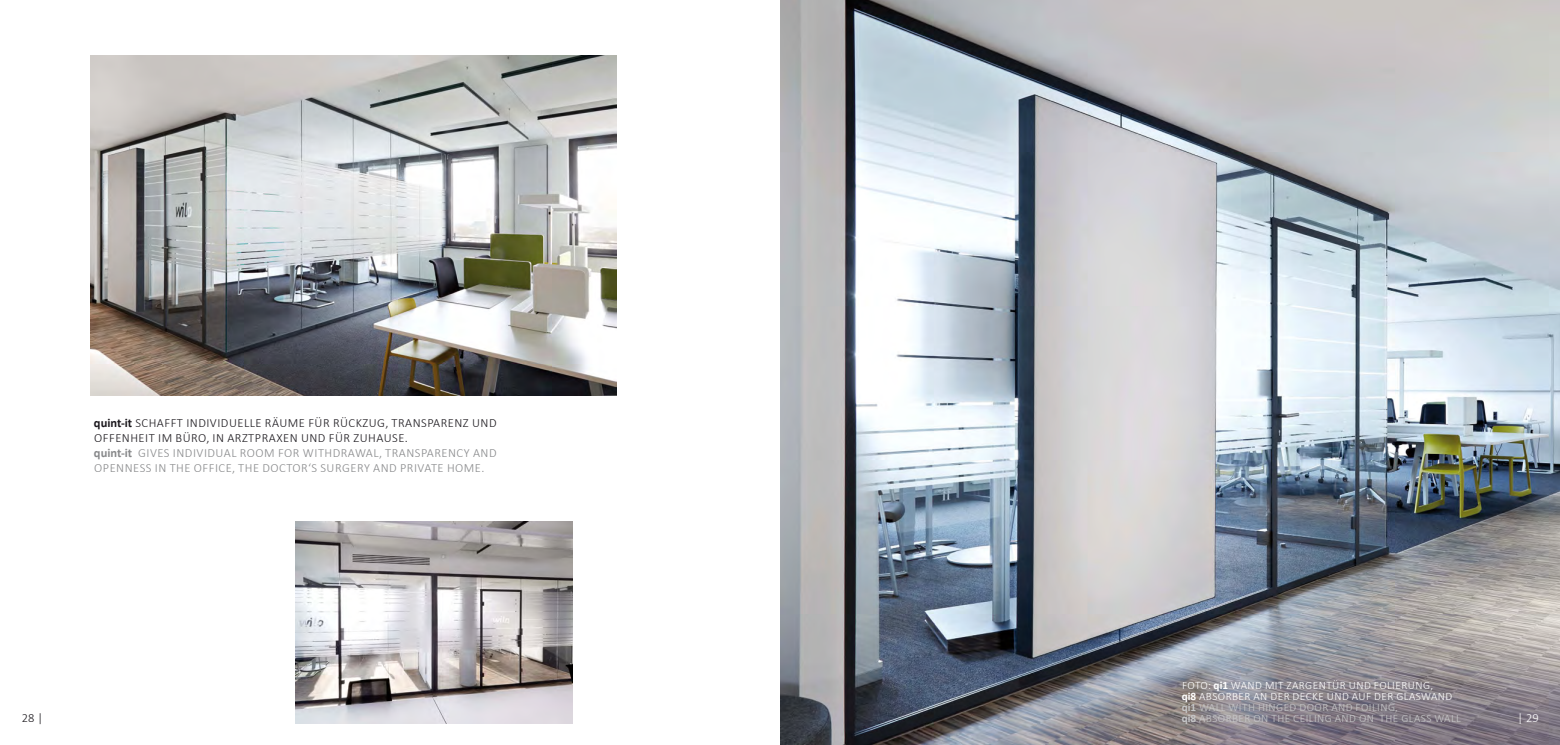
<style>
.page{position:relative;width:1560px;height:745px;background:#fff}
.page>*{position:absolute;margin:0;border:0;box-sizing:border-box;transform-origin:0 0}
.t1{font:300 12.5px/15px "Calibri";letter-spacing:.04em;color:#1a171c}
.t2{font:300 12.5px/15px "Calibri";letter-spacing:.04em;color:#87888a}
.t3{font:300 12.5px "Calibri";color:#fff}
.t4{font:300 11.25px/11.2px "Calibri";letter-spacing:.04em;color:#fff}
.t5{font:300 11.25px "Calibri";letter-spacing:.04em;color:#c6c7c8}
.s1{font-weight:700}
.s2{font-weight:700;color:#87888a}
.s3{color:#87888a}
.s4{font-weight:700;color:#c6c7c8}
.s5{color:#c6c7c8}
</style>
<div class="page">
<img style="left:780px;top:0;width:779px;height:744px">
<img style="left:296px;top:521px;width:276px;height:202px">
<img style="left:90px;top:56px;width:526px;height:339px">
<p class="t1" style="left:94px;top:415px;width:404px"><span class="s1">quint-it</span> SCHAFFT INDIVIDUELLE RÄUME FÜR RÜCKZUG, TRANSPARENZ UND<br>OFFENHEIT IM BÜRO, IN ARZTPRAXEN UND FÜR ZUHAUSE.<br><span class="s2">quint-it</span> <span class="s3">GIVES INDIVIDUAL ROO</span></p>
<p class="t2" style="left:94px;top:445px;width:404px;text-indent:170px">M FOR WITHDRAWAL, TRANSPARENCY AND<br>OPENNESS IN THE OFFICE, THE DOCTOR‘S SURGERY AND PRIVATE HOME.</p>
<p class="t1" style="left:22px;top:709px;width:23px">28 |</p>
<p class="t4" style="left:1181px;top:678px;width:253px">FOTO: <span class="s1">qi1</span> WAND MIT ZARGENTÜR UND FOLIERUNG, <span class="s1">qi8</span> ABSORB</p>
<p class="t4" style="left:1181px;top:690px;width:272px;text-indent:57px">ER AN DER DECKE UND AUF DER GLASWAND <span class="s4">qi1</span> <span class="s5">WALL WITH H INGED DOOR</span></p>
<p class="t5" style="left:1331px;top:700px;width:68px">AND FOILING,</p>
<p class="t5" style="left:1181px;top:711px;width:44px"><span class="s1">qi8</span> ABSORB</p>
<p class="t5" style="left:1238px;top:711px;width:224px">ER ON THE CEILING AND ON THE GLASS WALL</p>
<p class="t3" style="left:1517px;top:709px;width:23px">| 29</p>
</div>
